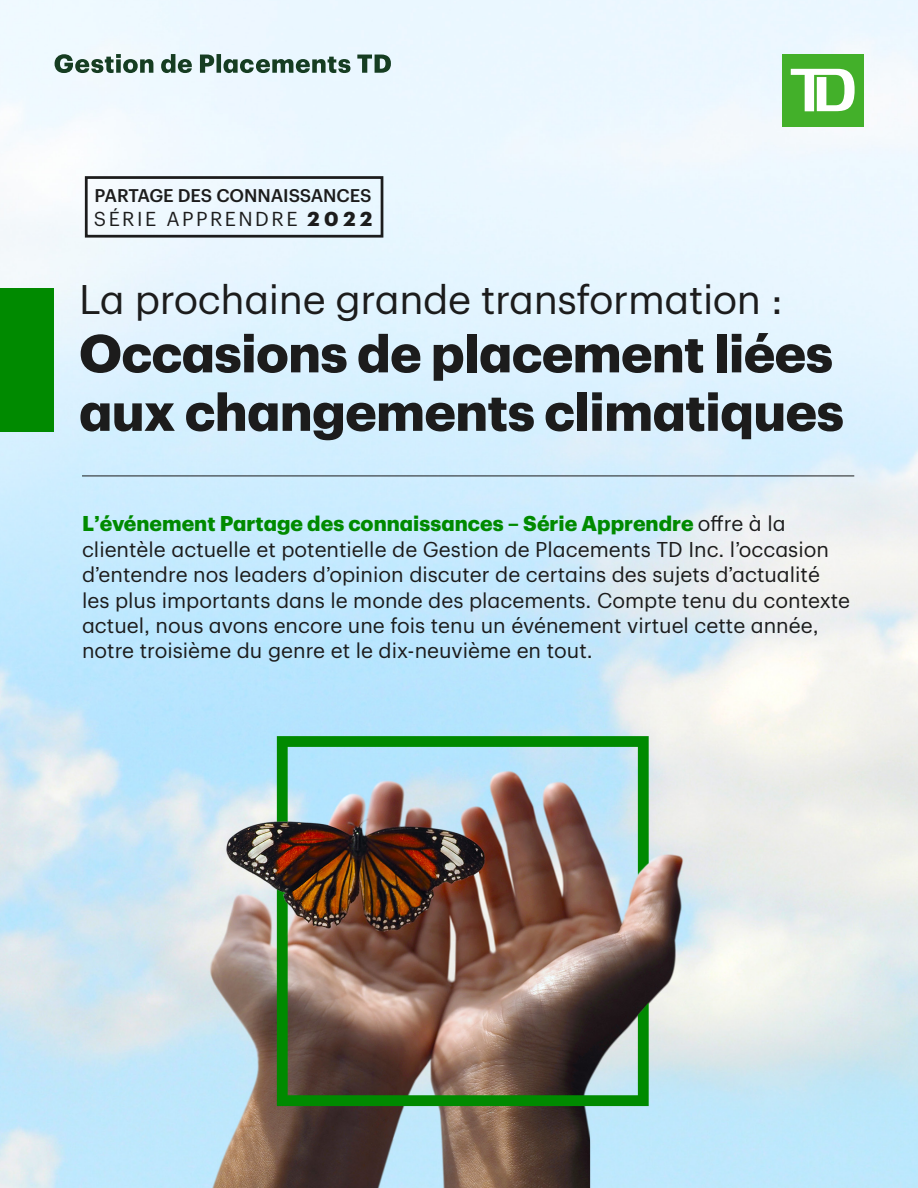
<style>
.page{position:relative;width:918px;height:1188px;background:#fff}
.page>*{position:absolute;margin:0;border:0;box-sizing:border-box;transform-origin:0 0}
.t1{font:700 52.5px/58.5px "TD Graphik";letter-spacing:-.01em;color:#1c1c1c}
.t2{font:40.5px "TD Graphik";letter-spacing:-.01em;color:#1c1c1c}
.t3{font:21px/25.5px "TD Graphik";color:#1c1c1c}
.t4{font:19.8px "TD Graphik";letter-spacing:.125em;color:#1c1c1c}
.t5{font:500 18px "TD Graphik";letter-spacing:-.005em;color:#1c1c1c}
.s1{font-weight:700}
.s2{font-weight:700;color:#008a00}
</style>
<div class="page">
<img style="left:0;top:0;width:918px;height:1188px">
<svg style="left:55px;top:54px;width:336px;height:19px;background:#8ba39a"></svg>
<div style="left:782px;top:54px;width:82px;height:73px;background:#43b02a"></div>
<svg style="left:791px;top:69px;width:64px;height:42px"></svg>
<div style="left:85px;top:176px;width:298px;height:62px;border:3px solid #1c1c1c"></div>
<div style="left:0;top:288px;width:54px;height:144px;background:#008a00"></div>
<hr style="left:82px;top:476px;width:772px;height:1px;background:#1c1c1c">
<p class="t5" style="left:95px;top:182px;width:279px">PARTAGE DES CONNAISSANCES</p>
<p class="t4" style="left:94px;top:204px;width:280px">SÉRIE APPRENDRE <span class="s1">2022</span></p>
<h1 class="t2" style="left:79px;top:269px;width:705px">La prochaine grande transformation :</h1>
<h1 class="t1" style="left:79px;top:320px;width:766px">Occasions de placement liées aux changements climatiques</h1>
<p class="t3" style="left:82px;top:509px;width:770px"><span class="s2">L’événement Partage des connaissances – Série Apprendre</span> offre à la clientèle actuelle et potentielle de Gestion de Placements TD Inc. l’occasion d’entendre nos leaders d’opinion discuter de certains des sujets d’actualité les plus importants dans le monde des placements. Compte tenu du contexte actuel, nous avons encore une fois tenu un événement virtuel cette année, notre troisième du genre et le dix-neuvième en tout.</p>
</div>
